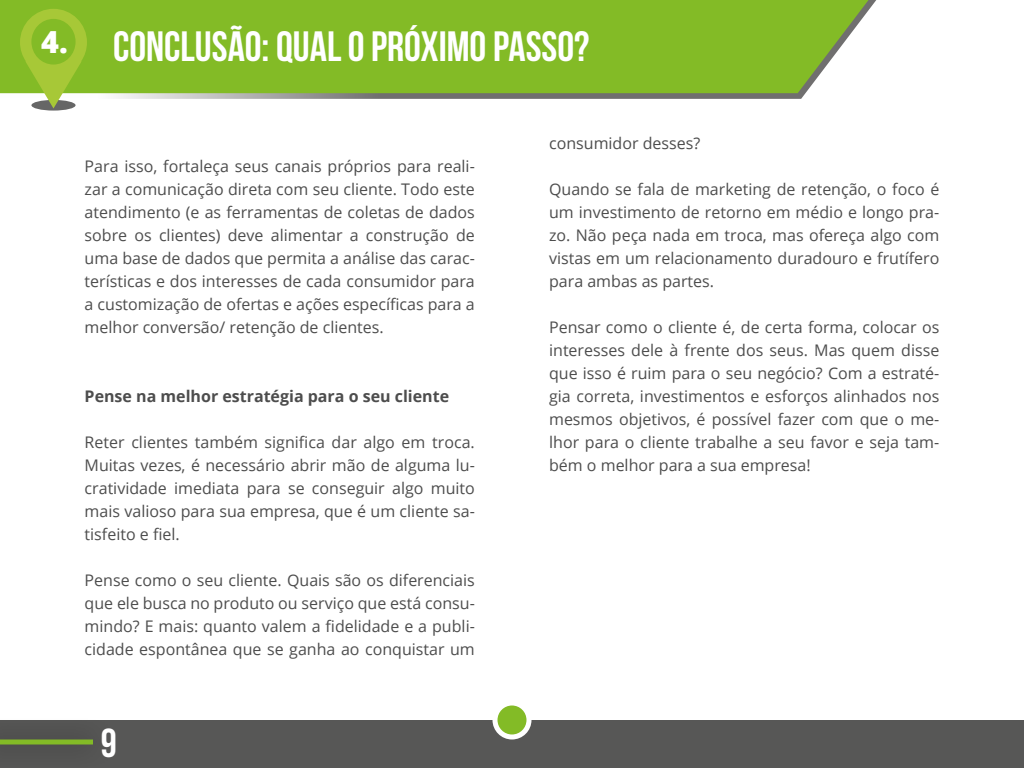
<style>
.page{position:relative;width:1024px;height:768px;background:#fff}
.page>*{position:absolute;margin:0;border:0;box-sizing:border-box;transform-origin:0 0}
.t1{font:42.4px "Bebas Neue";color:#fff}
.t2{font:40.5px "Bebas Neue";color:#fff}
.t3{font:16px/23px "Open Sans";color:#4d4d4d;text-align:justify}
.t4{font:700 16px "Open Sans";color:#4d4d4d}
</style>
<div class="page">
<svg style="left:0;top:0;width:876px;height:99px"></svg>
<div style="left:0;top:0;width:869px;height:93px;background:#83bb26"></div>
<div style="left:0;top:720px;width:1024px;height:48px;background:#575756"></div>
<svg style="left:495px;top:703px;width:34px;height:34px"></svg>
<div style="left:492px;top:700px;width:40px;height:40px;border:5px solid #fff;border-radius:50%"></div>
<div style="left:0;top:716px;width:114px;height:52px;background:#000;opacity:.51"></div>
<hr style="left:0;top:740px;width:93px;height:4px;background:#83bb26">
<svg style="left:31px;top:100px;width:45px;height:11px"></svg>
<svg style="left:20px;top:9px;width:67px;height:99px;background:#a3c54c"></svg>
<div style="left:31px;top:19px;width:45px;height:46px;background:#83bb26;border-radius:50%"></div>
<h1 class="t1" style="left:41px;top:23px;width:550px"><sup>4.</sup> CONCLUSÃO: QUAL O PRÓXIMO PASSO?</h1>
<p class="t3" style="left:85px;top:154px;width:392px">Para isso, fortaleça seus canais próprios para reali&shy;zar a comunicação direta com seu cliente. Todo este atendimento (e as ferramentas de coletas de dados sobre os clientes) deve alimentar a construção de uma base de dados que permita a análise das carac&shy;terísticas e dos interesses de cada consumidor para a customização de ofertas e ações específicas para a melhor conversão/ retenção de clientes.</p>
<p class="t4" style="left:85px;top:385px;width:366px">Pense na melhor estratégia para o seu cliente</p>
<p class="t3" style="left:85px;top:430px;width:392px">Reter clientes também significa dar algo em troca.<br>Muitas vezes, é necessário abrir mão de alguma lu&shy;cratividade imediata para se conseguir algo muito mais valioso para sua empresa, que é um cliente sa&shy;tisfeito e fiel.</p>
<p class="t3" style="left:85px;top:568px;width:392px">Pense como o seu cliente. Quais são os diferenciais que ele busca no produto ou serviço que está consu&shy;mindo? E mais: quanto valem a fidelidade e a publi&shy;cidade espontânea que se ganha ao conquistar um</p>
<h2 class="t2" style="left:101px;top:721px;width:18px">9</h2>
<p class="t3" style="left:549px;top:131px;width:153px">consumidor desses?</p>
<p class="t3" style="left:549px;top:177px;width:392px">Quando se fala de marketing de retenção, o foco é um investimento de retorno em médio e longo pra&shy;zo. Não peça nada em troca, mas ofereça algo com vistas em um relacionamento duradouro e frutífero para ambas as partes.</p>
<p class="t3" style="left:549px;top:315px;width:392px">Pensar como o cliente é, de certa forma, colocar os interesses dele à frente dos seus. Mas quem disse que isso é ruim para o seu negócio? Com a estraté&shy;gia correta, investimentos e esforços alinhados nos mesmos objetivos, é possível fazer com que o me&shy;lhor para o cliente trabalhe a seu favor e seja tam&shy;bém o melhor para a sua empresa!</p>
</div>
